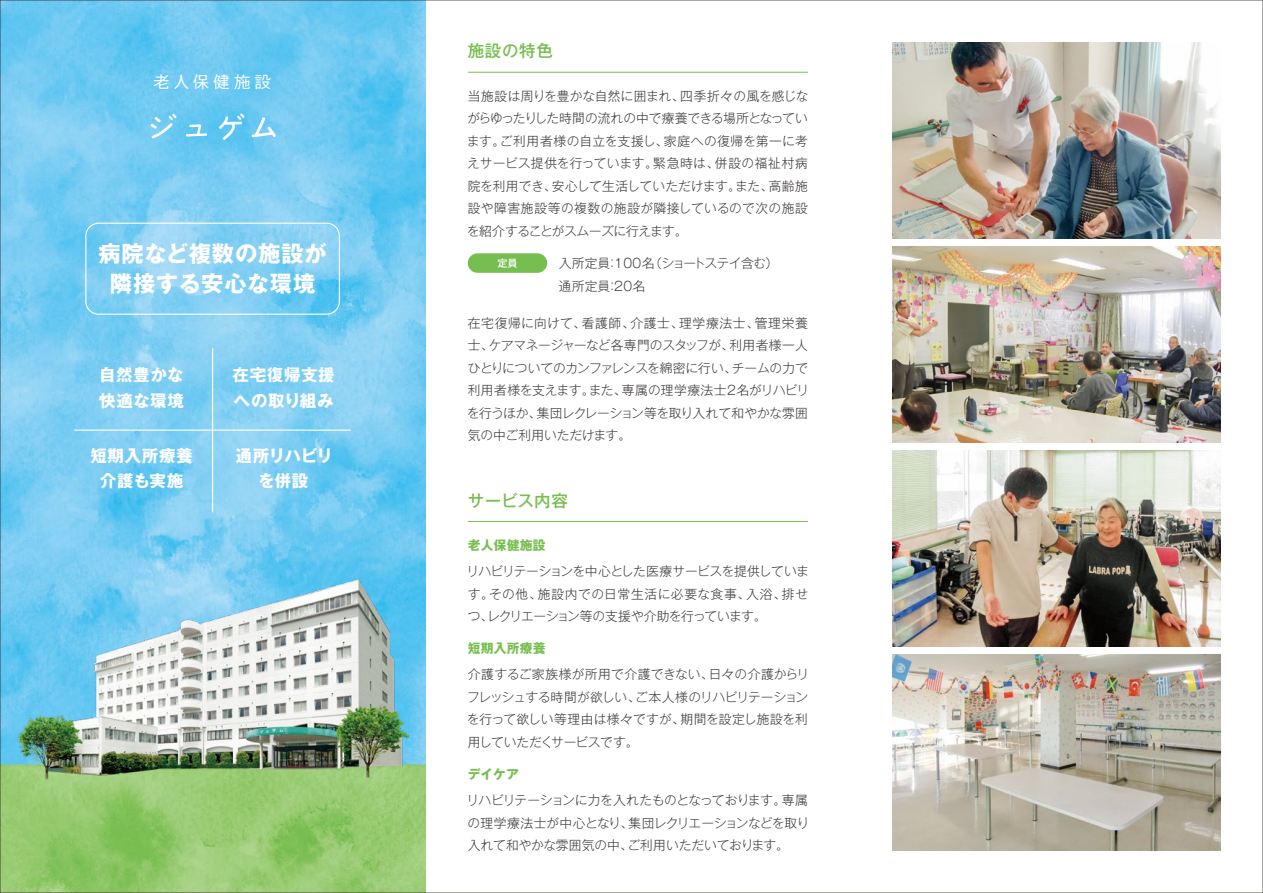
<style>
.page{position:relative;width:1263px;height:893px;background:#fff}
.page>*{position:absolute;margin:0;border:0;box-sizing:border-box;transform-origin:0 0}
.t1{font:700 22.35px/30px "Gothic MB101 Pr 6";letter-spacing:.04em;color:#fff;text-align:center}
.t2{font:700 16.5px/25.5px "Gothic MB101 Pr 6";letter-spacing:.04em;color:#fff}
.t3{font:500 16.5px "Gothic MB101 Pr 6";letter-spacing:.04em;color:#77be50}
.t4{font:700 16.5px/25.5px "Gothic MB101 Pr 6";letter-spacing:-.015em;color:#fff;text-align:center}
.t5{font:16.5px "iroha 26 tubaki R";letter-spacing:.25em;color:#fff}
.t6{font:300 12.75px/22.5px "Gothic MB101 Pr 6";letter-spacing:-.01em;color:#3e3a39;text-align:justify}
.t7{font:300 12.75px/22.5px "Gothic MB101 Pr 6";letter-spacing:-.07em;color:#3e3a39}
.t8{font:700 12.75px "Gothic MB101 Pr 6";letter-spacing:.02em;color:#77be50}
.t9{font:500 10.2px "Gothic MB101 Pr 6";color:#fff}
</style>
<div class="page">
<img style="left:0;top:0;width:1263px;height:893px">
<p class="t5" style="left:153px;top:74px;width:120px">老人保健施設</p>
<h1 class="t1" style="left:98px;top:238px;width:230px">病院など複数の施設が隣接する安心な環境</h1>
<p class="t2" style="left:99px;top:362px;width:86px">自然豊かな快適な環境</p>
<p class="t2" style="left:90px;top:442px;width:104px;text-align:center">短期入所療養介護も実施</p>
<p class="t2" style="left:232px;top:362px;width:104px">在宅復帰支援への取り組み</p>
<p class="t4" style="left:236px;top:442px;width:99px">通所リハビリを併設</p>
<p class="t3" style="left:468px;top:37px;width:87px">施設の特色</p>
<p class="t6" style="left:467px;top:83px;width:343px">当施設は周りを豊かな自然に囲まれ、四季折々の風を感じながらゆったりした時間の流れの中で療養できる場所となっています。ご利用者様の自立を支援し、家庭への復帰を第一に考えサービス提供を行っています。緊急時は、併設の福祉村病院を利用でき、安心して生活していただけます。また、高齢施設や障害施設等の複数の施設が隣接しているので次の施設を紹介することがスムーズに行えます。</p>
<p class="t9" style="left:497px;top:255px;width:22px">定員</p>
<p class="t7" style="left:559px;top:251px;width:221px">入所定員：１００名（ショートステイ含む）通所定員：２０名</p>
<p class="t6" style="left:467px;top:310px;width:344px">在宅復帰に向けて、看護師、介護士、理学療法士、管理栄養士、ケアマネージャーなど各専門のスタッフが、利用者様一人ひとりについてのカンファレンスを綿密に行い、チームの力で利用者様を支えます。また、専属の理学療法士２名がリハビリを行うほか、集団レクレーション等を取り入れて和やかな雰囲気の中ご利用いただけます。</p>
<p class="t3" style="left:468px;top:487px;width:102px">サービス内容</p>
<p class="t8" style="left:468px;top:535px;width:79px">老人保健施設</p>
<p class="t6" style="left:466px;top:559px;width:344px">リハビリテーションを中心とした医療サービスを提供しています。その他、施設内での日常生活に必要な食事、入浴、排せつ、レクリエーション等の支援や介助を行っています。</p>
<p class="t8" style="left:468px;top:638px;width:79px">短期入所療養</p>
<p class="t6" style="left:467px;top:662px;width:344px">介護するご家族様が所用で介護できない、日々の介護からリフレッシュする時間が欲しい、ご本人様のリハビリテーションを行って欲しい等理由は様々ですが、期間を設定し施設を利用していただくサービスです。</p>
<p class="t8" style="left:468px;top:764px;width:53px">デイケア</p>
<p class="t6" style="left:466px;top:788px;width:344px">リハビリテーションに力を入れたものとなっております。専属の理学療法士が中心となり、集団レクリエーションなどを取り入れて和やかな雰囲気の中、ご利用いただいております。</p>
</div>
